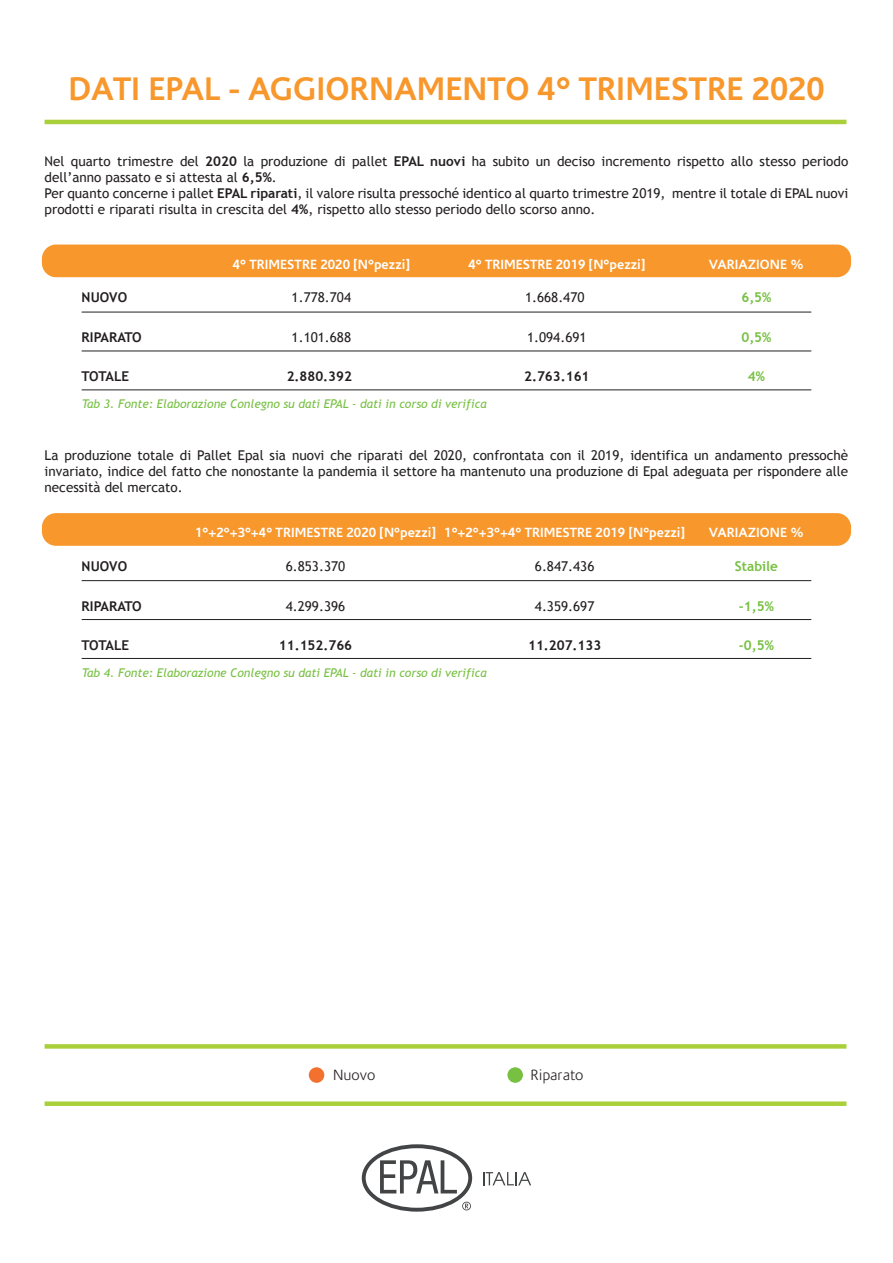
<style>
.page{position:relative;width:893px;height:1263px;background:#fff}
.page>*{position:absolute;margin:0;border:0;box-sizing:border-box;transform-origin:0 0}
.t1{font:700 33px "Corisande";color:#f7972c}
.t2{font:300 15px "Corisande";color:#231f20}
.t3{font:13.5px/16.2px "Trebuchet MS";color:#231f20}
.t4{font:700 13.5px "Corisande";color:#fff}
.t5{font:700 13.5px "Trebuchet MS";color:#231f20}
.t6{font:700 13.5px "Trebuchet MS";color:#77c042}
.t7{font:italic 12px "Trebuchet MS";color:#77c042}
.s1{font-weight:700}
</style>
<div class="page">
<div style="left:42px;top:245px;width:809px;height:32px;background:#f7972c;border-radius:14px"></div>
<hr style="left:82px;top:312px;width:729px;height:1px;background:#231f20">
<hr style="left:82px;top:351px;width:729px;height:1px;background:#231f20">
<hr style="left:82px;top:390px;width:729px;height:1px;background:#231f20">
<hr style="left:45px;top:120px;width:801px;height:4px;background:#a9cf3b">
<div style="left:45px;top:1101px;width:801px;height:5px;background:#a9cf3b"></div>
<div style="left:45px;top:1044px;width:801px;height:5px;background:#a9cf3b"></div>
<div style="left:42px;top:513px;width:809px;height:33px;background:#f7972c;border-radius:14px"></div>
<hr style="left:82px;top:580px;width:729px;height:1px;background:#231f20">
<hr style="left:82px;top:619px;width:729px;height:1px;background:#231f20">
<hr style="left:82px;top:658px;width:729px;height:1px;background:#231f20">
<svg style="left:362px;top:1144px;width:110px;height:67px"></svg>
<svg style="left:483px;top:1172px;width:48px;height:13px"></svg>
<div style="left:309px;top:1067px;width:15px;height:16px;background:#f3712e;border-radius:50%"></div>
<div style="left:507px;top:1067px;width:16px;height:16px;background:#77c042;border-radius:50%"></div>
<h1 class="t1" style="left:68px;top:70px;width:758px">DATI EPAL - AGGIORNAMENTO 4° TRIMESTRE 2020</h1>
<p class="t3" style="left:45px;top:153px;width:805px">Nel quarto trimestre del <span class="s1">2020</span> la produzione di pallet <span class="s1">EPAL nuovi</span> ha subito un deciso incremento rispetto allo stesso periodo dell’anno passato e si attesta al <span class="s1">6,5%</span>.<br>Per quanto concerne i pallet <span class="s1">EPAL riparati</span>, il valore risulta pressoché identico al quarto trimestre 2019, mentre il totale di EPAL nuovi prodotti e riparati risulta in crescita del <span class="s1">4%</span>, rispetto allo stesso periodo dello scorso anno.</p>
<p class="t5" style="left:82px;top:289px;width:47px">NUOVO</p>
<p class="t5" style="left:82px;top:329px;width:61px">RIPARATO</p>
<p class="t5" style="left:82px;top:368px;width:49px">TOTALE</p>
<p class="t4" style="left:233px;top:256px;width:179px">4° TRIMESTRE 2020 [N°pezzi]</p>
<p class="t4" style="left:468px;top:256px;width:179px">4° TRIMESTRE 2019 [N°pezzi]</p>
<p class="t4" style="left:709px;top:256px;width:96px">VARIAZIONE %</p>
<p class="t3" style="left:292px;top:290px;width:61px">1.778.704</p>
<p class="t6" style="left:741px;top:289px;width:32px">6,5%</p>
<p class="t3" style="left:525px;top:290px;width:61px">1.668.470</p>
<p class="t3" style="left:527px;top:330px;width:61px">1.094.691</p>
<p class="t5" style="left:524px;top:368px;width:67px">2.763.161</p>
<p class="t6" style="left:748px;top:368px;width:19px">4%</p>
<p class="t3" style="left:292px;top:330px;width:61px">1.101.688</p>
<p class="t6" style="left:741px;top:329px;width:32px">0,5%</p>
<p class="t5" style="left:287px;top:368px;width:67px">2.880.392</p>
<p class="t7" style="left:82px;top:397px;width:406px">Tab 3. Fonte: Elaborazione Conlegno su dati EPAL - dati in corso di verifica</p>
<p class="t3" style="left:45px;top:447px;width:805px;text-align:justify">La produzione totale di Pallet Epal sia nuovi che riparati del 2020, confrontata con il 2019, identifica un andamento pressochè invariato, indice del fatto che nonostante la pandemia il settore ha mantenuto una produzione di Epal adeguata per rispondere alle necessità del mercato.</p>
<p class="t5" style="left:82px;top:558px;width:47px">NUOVO</p>
<p class="t5" style="left:82px;top:598px;width:61px">RIPARATO</p>
<p class="t5" style="left:82px;top:636px;width:49px">TOTALE</p>
<p class="t4" style="left:195px;top:525px;width:491px">1°+2°+3°+4° TRIMESTRE 2020 [N°pezzi] 1°+2°+3°+4° TRIMESTRE 2019 [N°pezzi]</p>
<p class="t4" style="left:709px;top:525px;width:96px">VARIAZIONE %</p>
<p class="t3" style="left:286px;top:558px;width:61px">6.853.370</p>
<p class="t6" style="left:735px;top:558px;width:45px">Stabile</p>
<p class="t3" style="left:535px;top:558px;width:61px">6.847.436</p>
<p class="t3" style="left:535px;top:598px;width:61px">4.359.697</p>
<p class="t5" style="left:528px;top:636px;width:75px">11.207.133</p>
<p class="t6" style="left:739px;top:636px;width:36px">-0,5%</p>
<p class="t3" style="left:286px;top:598px;width:61px">4.299.396</p>
<p class="t6" style="left:739px;top:598px;width:36px">-1,5%</p>
<p class="t5" style="left:279px;top:636px;width:75px">11.152.766</p>
<p class="t7" style="left:82px;top:665px;width:406px">Tab 4. Fonte: Elaborazione Conlegno su dati EPAL - dati in corso di verifica</p>
<p class="t2" style="left:333px;top:1067px;width:44px">Nuovo</p>
<p class="t2" style="left:531px;top:1067px;width:54px">Riparato</p>
</div>
